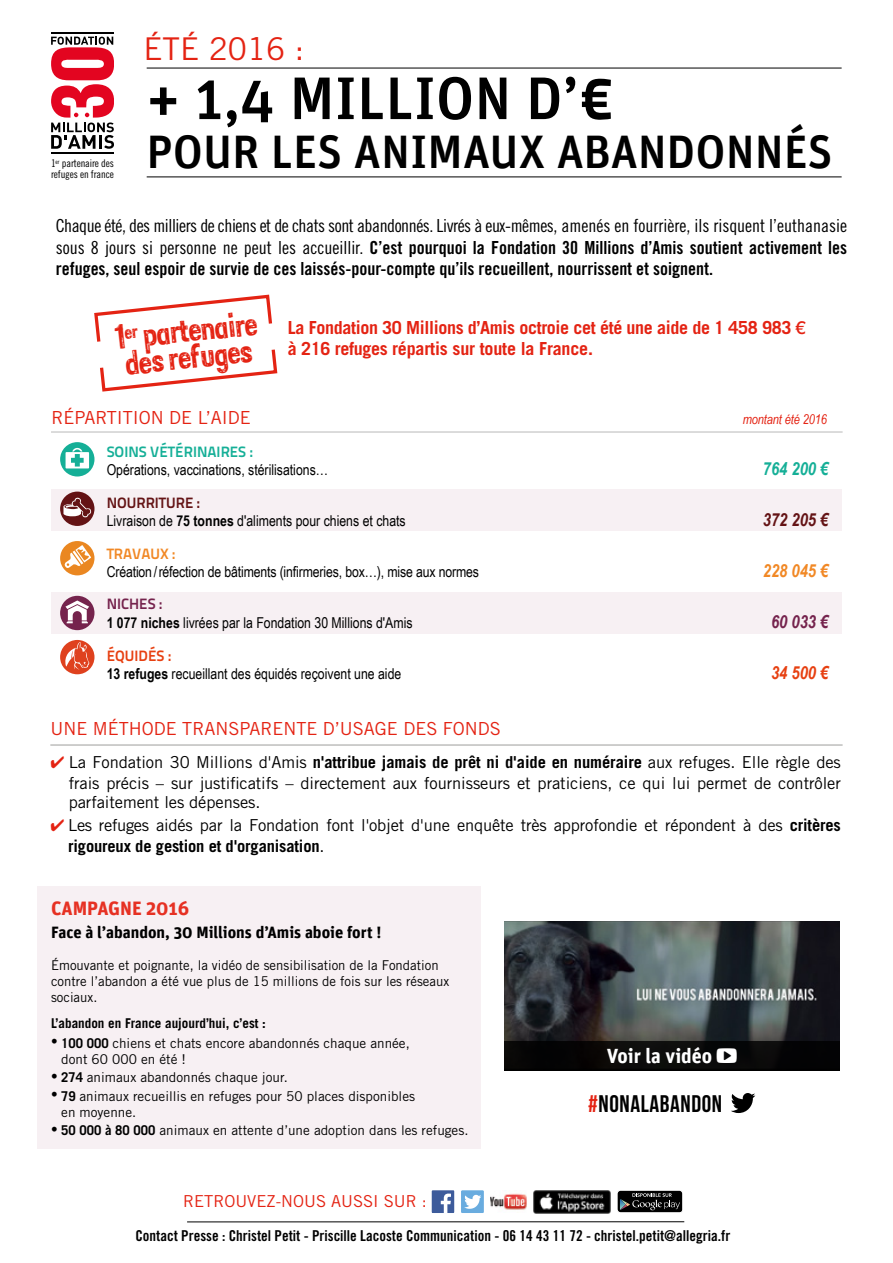
<style>
.page{position:relative;width:893px;height:1263px;background:#fff}
.page>*{position:absolute;margin:0;border:0;box-sizing:border-box;transform-origin:0 0}
.t1{font:500 60px "Unit";color:#000}
.t2{font:500 47.1px "Unit";color:#000}
.t3{font:31.35px "Trade Gothic";color:#e42313}
.t4{font:28.35px/26.7px "Sans Culottes";color:#e42313}
.t5{font:700 24px "Bebas Neue";letter-spacing:.025em;color:#000}
.t6{font:700 20.55px "Unit";color:#fff}
.t7{font:700 19.5px "Unit";color:#e63123}
.t8{font:18px/21.6px "Trade Gothic Bold Cond Twenty";color:#000}
.t9{font:18px "Trade Gothic Cond Eighteen";letter-spacing:-.025em;color:#000}
.t10{font:700 18px/21px "Trade Gothic";letter-spacing:-.02em;color:#e42313}
.t11{font:18px "Trade Gothic";color:#e42313}
.t12{font:italic 700 18px "Arial Narrow";color:#15af97}
.t13{font:italic 700 18px "Arial Narrow";color:#641315}
.t14{font:italic 700 18px "Arial Narrow";color:#f18825}
.t15{font:italic 700 18px "Arial Narrow";color:#75234d}
.t16{font:italic 700 18px "Arial Narrow";color:#e74011}
.t17{font:16.5px/21px "Trade Gothic";letter-spacing:-.005em;color:#000;text-align:right}
.t18{font:700 16.5px "Unit";color:#000}
.t19{font:16.5px "Trade Gothic";color:#e42313}
.t20{font:15px "Arial Narrow";color:#000}
.t21{font:15px "Trade Gothic Bold Cond Twenty";color:#000}
.t22{font:15px "Titillium Text 25 L 800 wt";color:#15af97}
.t23{font:15px "Titillium Text 25 L 800 wt";color:#641315}
.t24{font:15px "Titillium Text 25 L 800 wt";color:#f18825}
.t25{font:15px "Titillium Text 25 L 800 wt";color:#e74011}
.t26{font:15px "Titillium Text 25 L 800 wt";color:#75234d}
.t27{font:13.5px/16.2px "Trade Gothic";color:#000}
.t28{font:700 13.5px "Trade Gothic";color:#000}
.t29{font:italic 13.5px "Arial Narrow";letter-spacing:-.01em;color:#e42313}
.t30{font:10.65px/10.6px "Trade Gothic Cond Eighteen";letter-spacing:-.01em;color:#000}
.s1{font-family:"Titillium Text 25 L 800 wt";font-weight:400}
.s2{font-family:"Trade Gothic Cond Eighteen"}
.s3{font-family:"Helvetica Neue LT Std";font-weight:500}
.s4{font-weight:700}
.s5{color:#e42313}
</style>
<div class="page">
<hr style="left:147px;top:68px;width:695px;height:1px;background:#000">
<hr style="left:147px;top:177px;width:695px;height:1px;background:#000">
<hr style="left:51px;top:32px;width:63px;height:1px;background:#000">
<hr style="left:51px;top:152px;width:63px;height:1px;background:#000">
<svg style="left:51px;top:37px;width:63px;height:112px"></svg>
<div style="left:51px;top:489px;width:791px;height:41px;background:#f7f0f3"></div>
<div style="left:51px;top:592px;width:791px;height:41px;background:#f7f0f3"></div>
<hr style="left:51px;top:432px;width:792px;height:1px;background:#b9b8b8">
<div style="left:60px;top:492px;width:34px;height:34px;background:#641315;border-radius:50%"></div>
<svg style="left:63px;top:497px;width:28px;height:21px"></svg>
<div style="left:60px;top:541px;width:34px;height:34px;background:#ea8721;border-radius:50%"></div>
<svg style="left:64px;top:545px;width:27px;height:23px"></svg>
<svg style="left:60px;top:442px;width:34px;height:34px"></svg>
<svg style="left:66px;top:448px;width:23px;height:20px"></svg>
<div style="left:60px;top:596px;width:34px;height:34px;background:#75234d;border-radius:50%"></div>
<svg style="left:65px;top:600px;width:24px;height:23px"></svg>
<div style="left:60px;top:640px;width:34px;height:34px;background:#df411e;border-radius:50%"></div>
<svg style="left:65px;top:642px;width:24px;height:27px"></svg>
<hr style="left:50px;top:745px;width:793px;height:1px;background:#9d9d9c">
<hr style="left:187px;top:1221px;width:497px;height:1px;background:#000">
<img style="left:490px;top:1193px;width:37px;height:17px">
<svg style="left:432px;top:1190px;width:22px;height:23px"></svg>
<svg style="left:461px;top:1190px;width:23px;height:23px"></svg>
<img style="left:533px;top:1190px;width:77px;height:23px">
<div style="left:617px;top:1190px;width:66px;height:23px;background:#000;border-radius:4px"></div>
<div style="left:617px;top:1190px;width:66px;height:23px;border:1px solid #fff;border-radius:4px"></div>
<svg style="left:620px;top:1193px;width:60px;height:17px"></svg>
<div style="left:37px;top:886px;width:444px;height:262px;background:#f7f0f3"></div>
<svg style="left:94px;top:294px;width:184px;height:98px"></svg>
<img style="left:504px;top:921px;width:335px;height:120px">
<div style="left:504px;top:1041px;width:336px;height:30px;background:#080707"></div>
<svg style="left:731px;top:1093px;width:24px;height:20px"></svg>
<p class="t30" style="left:51px;top:158px;width:64px">1<sup>er</sup> partenaire des refuges en france</p>
<h3 class="t3" style="left:143px;top:30px;width:163px">ÉTÉ 2016 :</h3>
<h1 class="t1" style="left:146px;top:62px;width:469px">+ 1,4 MILLION D’<span class="s1">€</span></h1>
<h2 class="t2" style="left:146px;top:123px;width:688px">POUR LES ANIMAUX ABANDONNÉS</h2>
<h3 class="t9" style="left:56px;top:215px;width:793px">Chaque été, des milliers de chiens et de chats sont abandonnés. Livrés à eux-mêmes, amenés en fourrière, ils risquent l’euthanasie</h3>
<h3 class="t8" style="left:56px;top:236px;width:793px"><span class="s2">sous 8 jours si personne ne peut les accueillir.</span> C’est pourquoi la Fondation 30 Millions d’Amis soutient activement les refuges, seul espoir de survie de ces laissés-pour-compte qu’ils recueillent, nourrissent et soignent.</h3>
<h3 class="t4" style="left:113px;top:323px;width:145px;rotate:-6deg">1<sup>er</sup> partenaire des refuges</h3>
<h3 class="t10" style="left:288px;top:317px;width:519px">La Fondation 30 Millions d’Amis octroie cet été une aide de 1 458 983 <span class="s3">€ </span>à 216 refuges répartis sur toute la France.</h3>
<h3 class="t11" style="left:51px;top:407px;width:201px">RÉPARTITION DE L’AIDE</h3>
<p class="t29" style="left:743px;top:410px;width:86px">montant été 2016</p>
<p class="t22" style="left:107px;top:440px;width:148px">SOINS VÉTÉRINAIRES :</p>
<p class="t20" style="left:107px;top:458px;width:223px">Opérations, vaccinations, stérilisations…</p>
<h3 class="t12" style="left:763px;top:455px;width:67px">764 200 €</h3>
<p class="t23" style="left:107px;top:491px;width:95px">NOURRITURE :</p>
<p class="t20" style="left:107px;top:509px;width:301px">Livraison de <span class="s4">75 tonnes</span> d'aliments pour chiens et chats</p>
<h3 class="t13" style="left:763px;top:506px;width:67px">372 205 €</h3>
<p class="t24" style="left:107px;top:542px;width:70px">TRAVAUX :</p>
<p class="t20" style="left:107px;top:560px;width:374px">Création / réfection de bâtiments (infirmeries, box…), mise aux normes</p>
<h3 class="t14" style="left:763px;top:557px;width:67px">228 045 €</h3>
<p class="t26" style="left:107px;top:593px;width:57px">NICHES :</p>
<p class="t20" style="left:107px;top:612px;width:307px"><span class="s4">1 077 niches</span> livrées par la Fondation 30 Millions d'Amis</p>
<h3 class="t15" style="left:771px;top:608px;width:59px">60 033 €</h3>
<p class="t25" style="left:107px;top:644px;width:66px">ÉQUIDÉS :</p>
<p class="t20" style="left:107px;top:663px;width:296px"><span class="s4">13 refuges</span> recueillant des équidés reçoivent une aide</p>
<h3 class="t16" style="left:771px;top:659px;width:59px">34 500 €</h3>
<h3 class="t11" style="left:50px;top:717px;width:452px">UNE MÉTHODE TRANSPARENTE D’USAGE DES FONDS</h3>
<p class="t17" style="left:50px;top:751px;width:792px"><span class="s5">✔</span> La Fondation 30 Millions d'Amis <span class="s4">n'attribue jamais de prêt ni d'aide en numéraire</span> aux refuges. Elle règle des frais précis – sur justificatifs – directement aux fournisseurs et praticiens, ce qui lui permet de contrôler</p>
<p class="t17" style="left:69px;top:792px;width:193px">parfaitement les dépenses.</p>
<p class="t17" style="left:68px;top:815px;width:774px;text-align:left;text-indent:-18px"><span class="s5">✔</span> Les refuges aidés par la Fondation font l'objet d'une enquête très approfondie et répondent à des <span class="s4">critères rigoureux de gestion et d'organisation</span>.</p>
<h3 class="t7" style="left:51px;top:896px;width:140px">CAMPAGNE 2016</h3>
<p class="t18" style="left:51px;top:922px;width:332px">Face à l’abandon, 30 Millions d’Amis aboie fort !</p>
<p class="t27" style="left:51px;top:957px;width:400px">Émouvante et poignante, la vidéo de sensibilisation de la Fondation contre l’abandon a été vue plus de 15 millions de fois sur les réseaux sociaux.</p>
<p class="t28" style="left:51px;top:1015px;width:216px">L’abandon en France aujourd’hui, c’est :</p>
<p class="t27" style="left:61px;top:1035px;width:350px;text-indent:-10px"><span class="s4">• 100 000</span> chiens et chats encore abandonnés chaque année, dont 60 000 en été !</p>
<p class="t27" style="left:51px;top:1069px;width:238px"><span class="s4">• 274</span> animaux abandonnés chaque jour.</p>
<p class="t27" style="left:61px;top:1087px;width:355px;text-indent:-10px"><span class="s4">• 79</span> animaux recueillis en refuges pour 50 places disponibles en moyenne.</p>
<p class="t27" style="left:51px;top:1122px;width:419px"><span class="s4">• 50 000 à 80 000</span> animaux en attente d’une adoption dans les refuges.</p>
<p class="t19" style="left:183px;top:1191px;width:245px">RETROUVEZ-NOUS AUSSI SUR :</p>
<h3 class="t6" style="left:607px;top:1044px;width:107px">Voir la vidéo</h3>
<h3 class="t5" style="left:588px;top:1090px;width:136px"><span class="s5">#</span>NONALABANDON</h3>
<p class="t21" style="left:135px;top:1227px;width:596px">Contact Presse : Christel Petit - Priscille Lacoste Communication - 06 14 43 11 72 - christel.petit@allegria.fr</p>
</div>
